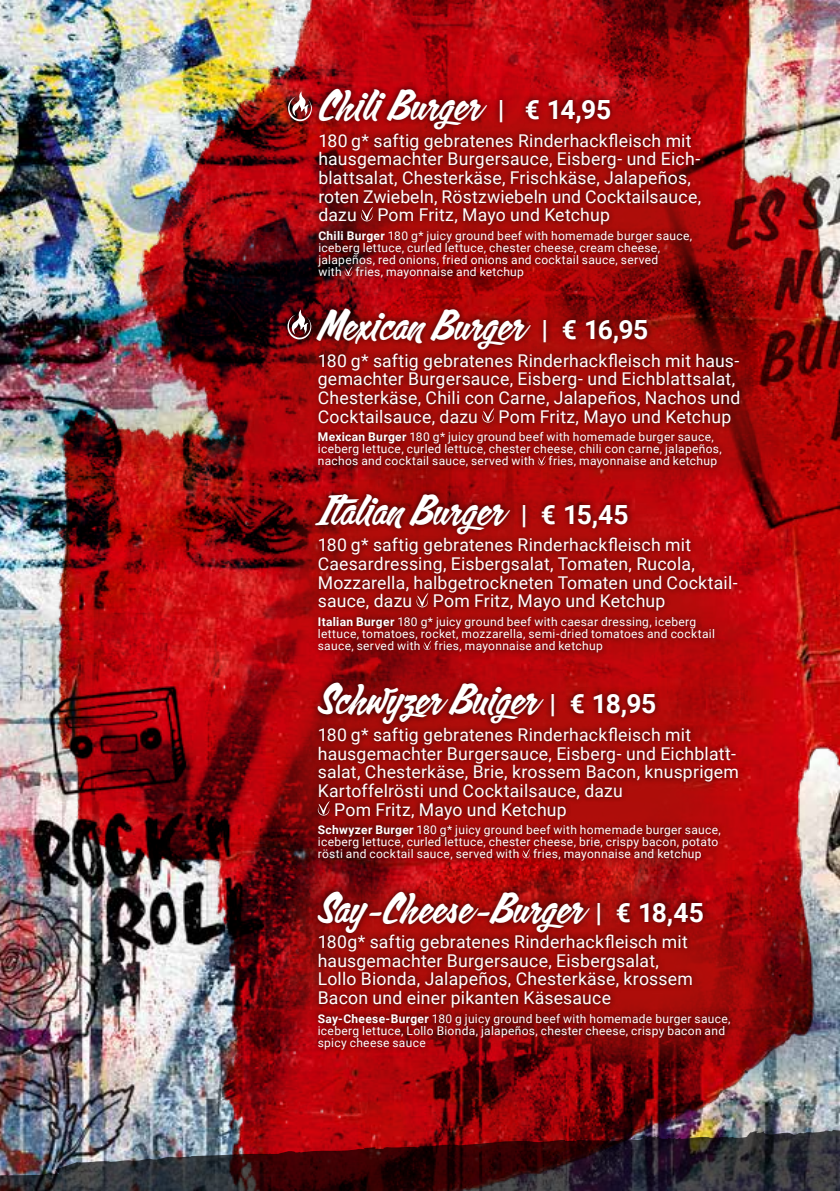
<style>
.page{position:relative;width:840px;height:1191px;background:#fff}
.page>*{position:absolute;margin:0;border:0;box-sizing:border-box;transform-origin:0 0}
.t1{font:39.6px "Calgary Script OT";letter-spacing:.01em;color:#fff}
.t2{font:17.6px/18.6px "Roboto";letter-spacing:.01em;color:#fff}
.t3{font:12px/12px "Roboto";letter-spacing:.025em;color:#fff}
.s1{font-family:"Roboto";font-weight:700;font-size:26.4px}
.s2{font-weight:700}
</style>
<div class="page">
<img style="left:0;top:0;width:839px;height:1101px">
<img style="left:0;top:1101px;width:839px;height:90px">
<svg style="left:293px;top:88px;width:451px;height:201px;background:#9c060a"></svg>
<svg style="left:255px;top:298px;width:547px;height:194px;background:#960507"></svg>
<svg style="left:255px;top:482px;width:511px;height:192px;background:#a5050b"></svg>
<svg style="left:254px;top:668px;width:511px;height:210px;background:#a1050a"></svg>
<div style="left:310px;top:302px;width:435px;height:172px;background:#000;opacity:.75"></div>
<svg style="left:482px;top:408px;width:12px;height:15px"></svg>
<svg style="left:537px;top:456px;width:8px;height:9px"></svg>
<div style="left:281px;top:304px;width:37px;height:42px;background:#000;opacity:.75"></div>
<svg style="left:287px;top:309px;width:24px;height:30px"></svg>
<div style="left:308px;top:487px;width:435px;height:172px;background:#000;opacity:.75"></div>
<svg style="left:416px;top:593px;width:12px;height:14px"></svg>
<svg style="left:423px;top:640px;width:8px;height:10px"></svg>
<div style="left:311px;top:676px;width:433px;height:191px;background:#000;opacity:.75"></div>
<svg style="left:317px;top:801px;width:12px;height:14px"></svg>
<svg style="left:522px;top:848px;width:8px;height:10px"></svg>
<div style="left:312px;top:82px;width:394px;height:202px;background:#000;opacity:.75"></div>
<svg style="left:361px;top:207px;width:12px;height:14px"></svg>
<svg style="left:344px;top:266px;width:8px;height:10px"></svg>
<div style="left:281px;top:86px;width:37px;height:42px;background:#000;opacity:.75"></div>
<svg style="left:288px;top:91px;width:24px;height:30px"></svg>
<svg style="left:255px;top:873px;width:546px;height:194px;background:#88090e"></svg>
<div style="left:311px;top:885px;width:424px;height:170px;background:#000;opacity:.75"></div>
<h1 class="t1" style="left:318px;top:80px;width:294px">Chili Burger <span class="s1">| € 14,95</span></h1>
<p class="t2" style="left:318px;top:130px;width:384px">180 g* saftig gebratenes Rinderhackfleisch mit hausgemachter Burgersauce, Eisberg- und Eich&shy;blattsalat, Chesterkäse, Frischkäse, Jalapeños, roten Zwiebeln, Röstzwiebeln und Cocktailsauce, dazu Pom Fritz, Mayo und Ketchup</p>
<p class="t3" style="left:318px;top:229px;width:375px"><span class="s2">Chili Burger</span> 180 g* juicy ground beef with homemade burger sauce, iceberg lettuce, curled lettuce, chester cheese, cream cheese, jalapeños, red onions, fried onions and cocktail sauce, served<br>with fries, mayonnaise and ketchup</p>
<h1 class="t1" style="left:317px;top:300px;width:332px">Mexican Burger <span class="s1">| € 16,95</span></h1>
<p class="t2" style="left:317px;top:350px;width:424px">180 g* saftig gebratenes Rinderhackfleisch mit haus&shy;gemachter Burgersauce, Eisberg- und Eichblattsalat, Chesterkäse, Chili con Carne, Jalapeños, Nachos und Cocktailsauce, dazu Pom Fritz, Mayo und Ketchup</p>
<p class="t3" style="left:317px;top:430px;width:405px"><span class="s2">Mexican Burger</span> 180 g* juicy ground beef with homemade burger sauce, iceberg lettuce, curled lettuce, chester cheese, chili con carne, jalapeños, nachos and cocktail sauce, served with fries, mayonnaise and ketchup</p>
<h1 class="t1" style="left:317px;top:484px;width:312px">Italian Burger <span class="s1">| € 15,45</span></h1>
<p class="t2" style="left:317px;top:535px;width:421px">180 g* saftig gebratenes Rinderhackfleisch mit Caesardressing, Eisbergsalat, Tomaten, Rucola, Mozzarella, halbgetrockneten Tomaten und Cocktail&shy;sauce, dazu Pom Fritz, Mayo und Ketchup</p>
<p class="t3" style="left:317px;top:615px;width:398px"><span class="s2">Italian Burger</span> 180 g* juicy ground beef with caesar dressing, iceberg lettuce, tomatoes, rocket, mozzarella, semi-dried tomatoes and cocktail sauce, served with fries, mayonnaise and ketchup</p>
<h1 class="t1" style="left:317px;top:674px;width:340px">Schwyzer Buiger <span class="s1">| € 18,95</span></h1>
<p class="t2" style="left:317px;top:724px;width:374px">180 g* saftig gebratenes Rinderhackfleisch mit</p>
<p class="t2" style="left:317px;top:743px;width:419px">hausgemachter Burgersauce, Eisberg- und Eichblatt-</p>
<p class="t2" style="left:317px;top:762px;width:422px">salat, Chesterkäse, Brie, krossem Bacon, knusprigem</p>
<p class="t2" style="left:317px;top:780px;width:306px">Kartoffelrösti und Cocktailsauce, dazu</p>
<p class="t2" style="left:334px;top:799px;width:234px">Pom Fritz, Mayo und Ketchup</p>
<p class="t3" style="left:317px;top:823px;width:404px"><span class="s2">Schwyzer Burger</span> 180 g* juicy ground beef with homemade burger sauce, iceberg lettuce, curled lettuce, chester cheese, brie, crispy bacon, potato rösti and cocktail sauce, served with fries, mayonnaise and ketchup</p>
<h1 class="t1" style="left:317px;top:882px;width:387px">Say-Cheese-Burger <span class="s1">| € 18,45</span></h1>
<p class="t2" style="left:317px;top:931px;width:376px">180g* saftig gebratenes Rinderhackfleisch mit hausgemachter Burgersauce, Eisbergsalat, Lollo Bionda, Jalapeños, Chesterkäse, krossem Bacon und einer pikanten Käsesauce</p>
<p class="t3" style="left:317px;top:1012px;width:414px"><span class="s2">Say-Cheese-Burger</span> 180 g juicy ground beef with homemade burger sauce, iceberg lettuce, Lollo Bionda, jalapeños, chester cheese, crispy bacon and spicy cheese sauce</p>
</div>
